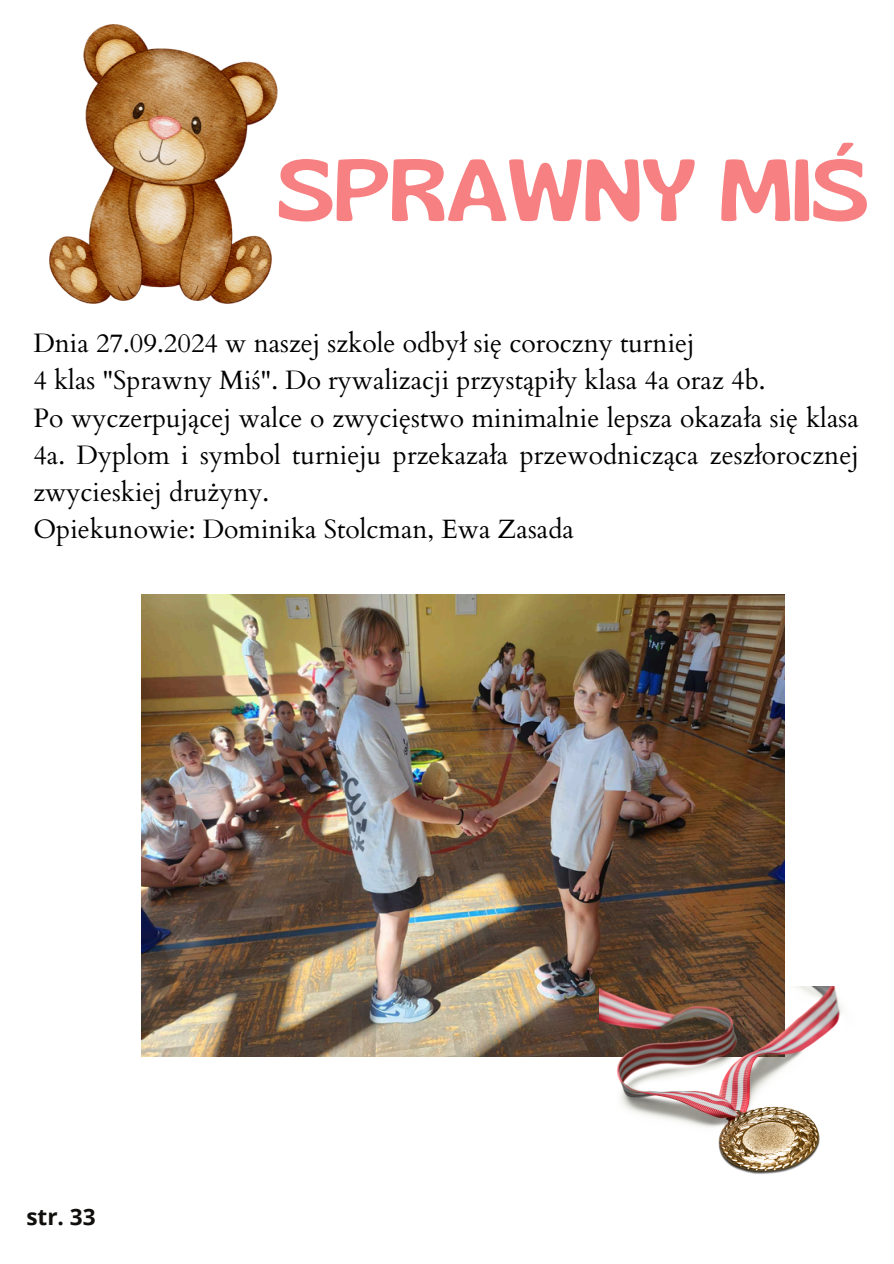
<style>
.page{position:relative;width:894px;height:1264px;background:#fff}
.page>*{position:absolute;margin:0;border:0;box-sizing:border-box;transform-origin:0 0}
.t1{font:87.3px "Gliker";color:#f78182}
.t2{font:26.55px/37px "Cardo";color:#000}
.t3{font:700 22.65px "Open Sans";color:#100f0d}
</style>
<div class="page">
<img style="left:142px;top:594px;width:642px;height:462px">
<img style="left:599px;top:986px;width:243px;height:188px">
<img style="left:50px;top:25px;width:227px;height:279px">
<p class="t1" style="left:277px;top:136px;width:593px">SPRAWNY MIŚ</p>
<p class="t2" style="left:33px;top:325px;width:826px">Dnia 27.09.2024 w naszej szkole odbył się coroczny turniej<br>4 klas "Sprawny Miś". Do rywalizacji przystąpiły klasa 4a oraz 4b.<br>Po wyczerpującej walce o zwycięstwo minimalnie lepsza okazała się klasa 4a. Dyplom i symbol turnieju przekazała przewodnicząca zeszłorocznej zwycieskiej drużyny.<br>Opiekunowie: Dominika Stolcman, Ewa Zasada</p>
<p class="t3" style="left:26px;top:1201px;width:71px">str. 33</p>
</div>
